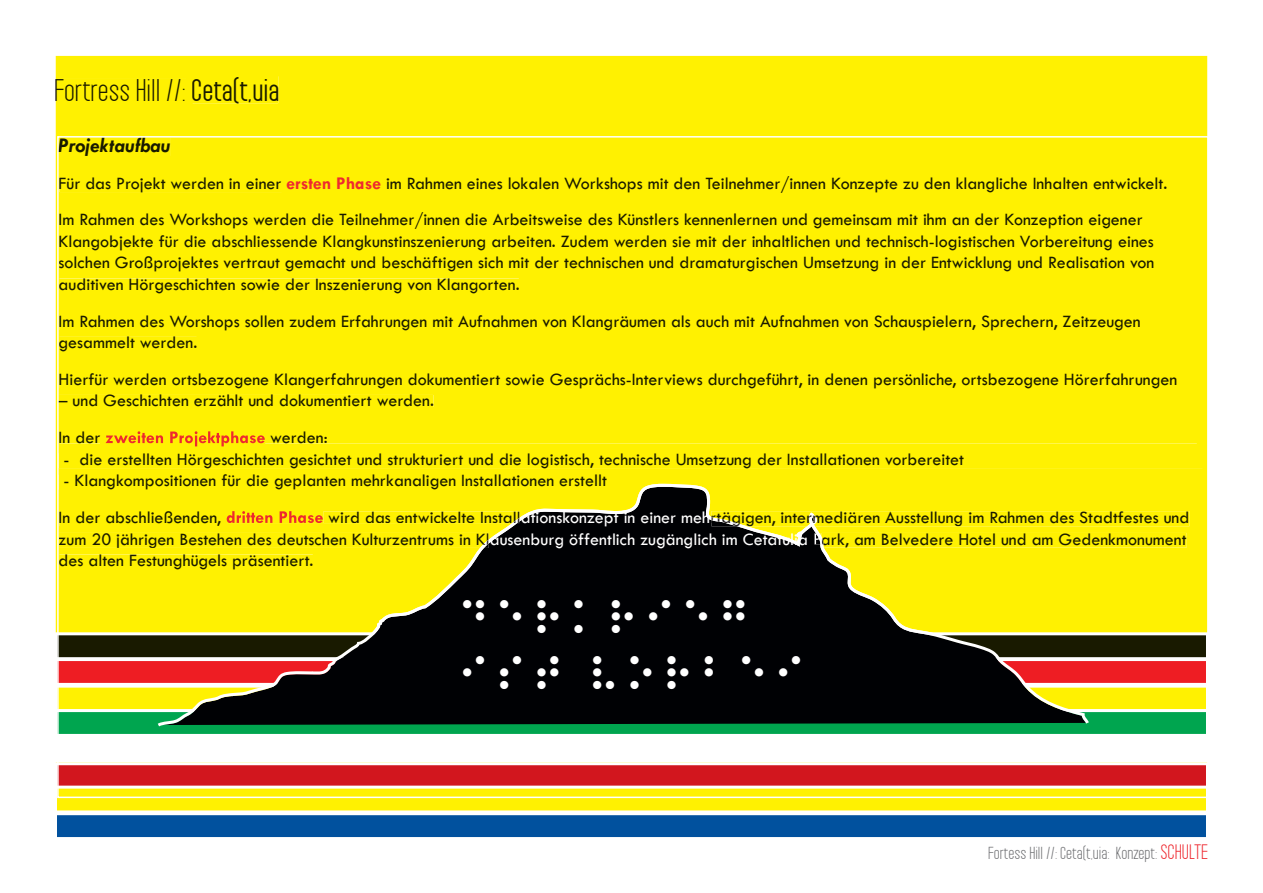
<style>
.page{position:relative;width:1263px;height:893px;background:#fff}
.page>*{position:absolute;margin:0;border:0;box-sizing:border-box;transform-origin:0 0}
.t1{font:46.5px/55.8px "Braille Reg";color:#fff}
.t2{font:27px "Pakt";color:#191a00}
.t3{font:italic 700 21px "Tw Cen";color:#191a00}
.t4{font:18px/21.6px "Tw Cen";color:#191a00}
.t5{font:15px "Pakt";color:#6c6d70}
.s1{font-weight:700}
.s2{font-weight:700;color:#ee292f}
.s3{color:#fff}
.s4{font-size:18px;color:#ee272e}
</style>
<div class="page">
<div style="left:55px;top:55px;width:1153px;height:577px;background:#fff101"></div>
<div style="left:56px;top:686px;width:1151px;height:25px;background:#fff101"></div>
<hr style="left:54px;top:686px;width:3px;height:25px;background:#fff">
<hr style="left:1206px;top:686px;width:3px;height:25px;background:#fff">
<hr style="left:56px;top:685px;width:1151px;height:3px;background:#fff">
<div style="left:56px;top:634px;width:1151px;height:25px;background:#191a00"></div>
<hr style="left:54px;top:634px;width:3px;height:25px;background:#fff">
<hr style="left:56px;top:657px;width:1151px;height:3px;background:#fff">
<hr style="left:1206px;top:634px;width:3px;height:25px;background:#fff">
<hr style="left:56px;top:632px;width:1151px;height:3px;background:#fff">
<div style="left:56px;top:659px;width:1151px;height:25px;background:#ee1d23"></div>
<hr style="left:54px;top:659px;width:3px;height:25px;background:#fff">
<hr style="left:56px;top:683px;width:1151px;height:3px;background:#fff">
<hr style="left:1206px;top:659px;width:3px;height:25px;background:#fff">
<hr style="left:56px;top:658px;width:1151px;height:3px;background:#fff">
<div style="left:56px;top:711px;width:1151px;height:24px;background:#00a54f"></div>
<hr style="left:54px;top:711px;width:3px;height:24px;background:#fff">
<hr style="left:1206px;top:711px;width:3px;height:24px;background:#fff">
<hr style="left:56px;top:709px;width:1151px;height:3px;background:#fff">
<hr style="left:56px;top:734px;width:1151px;height:3px;background:#fff">
<div style="left:56px;top:764px;width:1151px;height:25px;background:#d2161e"></div>
<hr style="left:54px;top:764px;width:3px;height:25px;background:#fff">
<hr style="left:1206px;top:764px;width:3px;height:25px;background:#fff">
<hr style="left:56px;top:762px;width:1151px;height:3px;background:#fff">
<div style="left:56px;top:787px;width:1151px;height:25px;background:#fff101"></div>
<hr style="left:54px;top:787px;width:3px;height:25px;background:#fff">
<hr style="left:56px;top:810px;width:1151px;height:3px;background:#fff">
<hr style="left:1206px;top:787px;width:3px;height:25px;background:#fff">
<hr style="left:56px;top:786px;width:1151px;height:3px;background:#fff">
<div style="left:56px;top:814px;width:1151px;height:24px;background:#01519e"></div>
<hr style="left:54px;top:814px;width:3px;height:24px;background:#fff">
<hr style="left:56px;top:837px;width:1151px;height:3px;background:#fff">
<hr style="left:1206px;top:814px;width:3px;height:24px;background:#fff">
<hr style="left:56px;top:812px;width:1151px;height:3px;background:#fff">
<svg style="left:158px;top:484px;width:931px;height:242px;background:#6d650d"></svg>
<svg style="left:459px;top:597px;width:29px;height:28px"></svg>
<svg style="left:496px;top:597px;width:29px;height:28px"></svg>
<svg style="left:534px;top:597px;width:28px;height:40px"></svg>
<svg style="left:571px;top:597px;width:16px;height:40px"></svg>
<svg style="left:608px;top:597px;width:29px;height:40px"></svg>
<svg style="left:645px;top:597px;width:29px;height:28px"></svg>
<svg style="left:682px;top:597px;width:29px;height:28px"></svg>
<svg style="left:720px;top:597px;width:28px;height:28px"></svg>
<svg style="left:459px;top:653px;width:29px;height:27px"></svg>
<svg style="left:496px;top:653px;width:29px;height:40px"></svg>
<svg style="left:534px;top:653px;width:28px;height:40px"></svg>
<svg style="left:589px;top:653px;width:29px;height:40px"></svg>
<svg style="left:627px;top:653px;width:28px;height:40px"></svg>
<svg style="left:664px;top:653px;width:28px;height:40px"></svg>
<svg style="left:701px;top:653px;width:16px;height:27px"></svg>
<svg style="left:738px;top:653px;width:29px;height:27px"></svg>
<svg style="left:775px;top:653px;width:29px;height:27px"></svg>
<div style="left:59px;top:138px;width:111px;height:18px;background:#fff101"></div>
<div style="left:60px;top:177px;width:222px;height:15px;background:#fff101"></div>
<div style="left:381px;top:176px;width:785px;height:17px;background:#fff101"></div>
<div style="left:60px;top:212px;width:1083px;height:17px;background:#fff101"></div>
<div style="left:60px;top:235px;width:1094px;height:15px;background:#fff101"></div>
<div style="left:59px;top:257px;width:1095px;height:15px;background:#fff101"></div>
<div style="left:60px;top:279px;width:459px;height:14px;background:#fff101"></div>
<div style="left:60px;top:315px;width:1081px;height:15px;background:#fff101"></div>
<div style="left:59px;top:337px;width:138px;height:15px;background:#fff101"></div>
<div style="left:60px;top:373px;width:1117px;height:15px;background:#fff101"></div>
<div style="left:59px;top:395px;width:374px;height:12px;background:#fff101"></div>
<div style="left:60px;top:432px;width:40px;height:11px;background:#fff101"></div>
<svg style="left:106px;top:431px;width:159px;height:15px;background:#f9b40e"></svg>
<div style="left:265px;top:432px;width:932px;height:11px;background:#fff101"></div>
<div style="left:59px;top:453px;width:1143px;height:15px;background:#fff101"></div>
<div style="left:59px;top:475px;width:548px;height:15px;background:#fff101"></div>
<div style="left:60px;top:511px;width:161px;height:15px;background:#fff101"></div>
<svg style="left:227px;top:511px;width:96px;height:12px"></svg>
<svg style="left:323px;top:511px;width:197px;height:12px;background:#fef108"></svg>
<svg style="left:711px;top:511px;width:478px;height:15px;background:#fcee0a"></svg>
<svg style="left:59px;top:533px;width:430px;height:15px;background:#fef003"></svg>
<div style="left:814px;top:533px;width:373px;height:14px;background:#fff101"></div>
<div style="left:59px;top:555px;width:254px;height:14px;background:#fff101"></div>
<hr style="left:57px;top:137px;width:2px;height:660px;background:#fff">
<hr style="left:58px;top:797px;width:1150px;height:1px;background:#fff">
<hr style="left:1207px;top:137px;width:2px;height:660px;background:#fff">
<hr style="left:58px;top:136px;width:1150px;height:2px;background:#fff">
<div style="left:55px;top:79px;width:131px;height:22px;background:#fff101"></div>
<svg style="left:55px;top:79px;width:1px;height:22px"></svg>
<div style="left:193px;top:76px;width:85px;height:27px;background:#fff101"></div>
<h2 class="t2" style="left:54px;top:74px;width:227px">Fortress Hill //: <span class="s1">CETA(T,UIA</span></h2>
<p class="t3" style="left:59px;top:133px;width:113px">Projektaufbau</p>
<p class="t4" style="left:59px;top:165px;width:1110px;line-height:36.6px">Für das Projekt werden in einer <span class="s2">ersten Phase</span> im Rahmen eines lokalen Workshops mit den Teilnehmer/innen Konzepte zu den klangliche Inhalten entwickelt.<br>Im Rahmen des Workshops werden die Teilnehmer/innen die Arbeitsweise des Künstlers kennenlernen und gemeinsam mit ihm an der Konzeption eigener</p>
<p class="t4" style="left:59px;top:230px;width:1097px;text-align:justify">Klangobjekte für die abschliessende Klangkunstinszenierung arbeiten. Zudem werden sie mit der inhaltlichen und technisch-logistischen Vorbereitung eines solchen Großprojektes vertraut gemacht und beschäftigen sich mit der technischen und dramaturgischen Umsetzung in der Entwicklung und Realisation von auditiven Hörgeschichten sowie der Inszenierung von Klangorten.</p>
<p class="t4" style="left:59px;top:310px;width:1083px">Im Rahmen des Worshops sollen zudem Erfahrungen mit Aufnahmen von Klangräumen als auch mit Aufnahmen von Schauspielern, Sprechern, Zeitzeugen gesammelt werden.</p>
<p class="t4" style="left:59px;top:368px;width:1120px">Hierfür werden ortsbezogene Klangerfahrungen dokumentiert sowie Gesprächs-Interviews durchgeführt, in denen persönliche, ortsbezogene Hörerfahrungen</p>
<p class="t4" style="left:59px;top:382px;width:377px;line-height:36.6px">– und Geschichten erzählt und dokumentiert werden.<br>In der</p>
<p class="t4" style="left:270px;top:427px;width:59px">werden:</p>
<p class="t4" style="left:64px;top:448px;width:902px">- die erstellten Hörgeschichten gesichtet und strukturiert und die logistisch, technische Umsetzung der Installationen vorbereitet</p>
<p class="t4" style="left:59px;top:462px;width:550px;line-height:36.6px">- Klangkompositionen für die geplanten mehrkanaligen Installationen erstellt<br>In der abschließenden,</p>
<p class="t4" style="left:59px;top:506px;width:1132px;text-indent:270px">wird das entwickelte Install<span class="s3">ationskonzept in einer meh</span>rtägigen, intermediären Ausstellung im Rahmen des Stadtfestes und zum 20 jährigen Bestehen des deutschen Kulturzentrums in Kl<span class="s3">ausenburg öffentlich zugänglich im Cetatulia</span> ark, am Belvedere Hotel und am Gedenkmonument des alten Festunghügels präsentiert.</p>
<h1 class="t1" style="left:455px;top:591px;width:355px">DERKRIEG<br>IST VORBEI</h1>
<p class="t5" style="left:988px;top:844px;width:222px">Fortess Hill //: Ceta(t,uia: Konzept: <span class="s4">SCHULTE</span></p>
</div>
